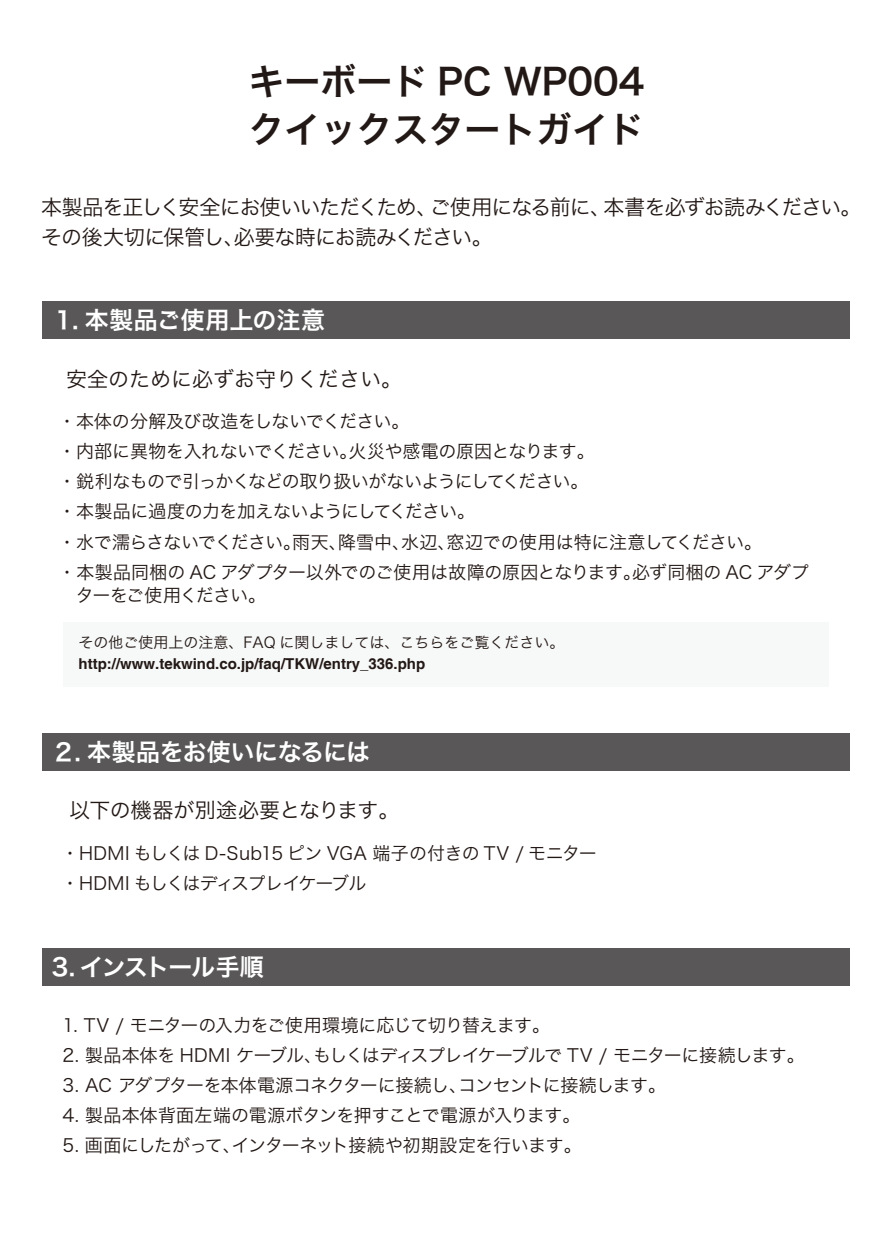
<style>
.page{position:relative;width:893px;height:1259px;background:#fff}
.page>*{position:absolute;margin:0;border:0;box-sizing:border-box;transform-origin:0 0}
.t1{font:36px/48px "Hira Kaku Pro W6";color:#221815}
.t2{font:24px "Hira Kaku Pro W6";letter-spacing:-.01em;color:#fff}
.t3{font:24px "Hira Kaku Pro W6";letter-spacing:-.055em;color:#fff}
.t4{font:21px/30px "Hira Kaku Pro W3";letter-spacing:-.04em;color:#221815}
.t5{font:21px "Hira Kaku Pro W3";color:#221815}
.t6{font:21px "Hira Kaku Pro W3";letter-spacing:-.01em;color:#221815}
.t7{font:18px/30px "Hira Kaku Pro W3";letter-spacing:-.025em;color:#221815}
.t8{font:18px "Hira Kaku Pro W3";letter-spacing:-.045em;color:#221815}
.t9{font:18px "Hira Kaku Pro W3";letter-spacing:-.005em;color:#221815}
.t10{font:18px "Hira Kaku Pro W3";letter-spacing:-.06em;color:#221815}
.t11{font:700 15px "Helvetica";color:#221815}
.t12{font:15px "Hira Kaku Pro W3";color:#221815}
</style>
<div class="page">
<div style="left:64px;top:622px;width:765px;height:64px;background:#f7f8f8"></div>
<div style="left:42px;top:301px;width:807px;height:37px;background:#595757"></div>
<div style="left:42px;top:733px;width:807px;height:37px;background:#595757"></div>
<div style="left:42px;top:948px;width:807px;height:37px;background:#595757"></div>
<h1 class="t1" style="left:248px;top:56px;width:398px">キーボード PC WP004クイックスタートガイド</h1>
<p class="t4" style="left:41px;top:190px;width:822px">本製品を正しく安全にお使いいただくため、ご使用になる前に、本書を必ずお読みください。その後大切に保管し、必要な時にお読みください。</p>
<h2 class="t2" style="left:52px;top:298px;width:275px">１. 本製品ご使用上の注意</h2>
<p class="t5" style="left:66px;top:360px;width:338px">安全のために必ずお守りください。</p>
<p class="t7" style="left:58px;top:405px;width:753px">・本体の分解及び改造をしないでください。<br>・内部に異物を入れないでください。火災や感電の原因となります。<br>・鋭利なもので引っかくなどの取り扱いがないようにしてください。<br>・本製品に過度の力を加えないようにしてください。<br>・水で濡らさないでください。雨天、降雪中、水辺、窓辺での使用は特に注意してください。<br>・本製品同梱の AC アダプター以外でのご使用は故障の原因となります。必ず同梱の AC アダプ</p>
<p class="t10" style="left:76px;top:579px;width:192px">ターをご使用ください。</p>
<p class="t12" style="left:79px;top:629px;width:502px">その他ご使用上の注意、FAQ に関しましては、こちらをご覧ください。　</p>
<p class="t11" style="left:79px;top:654px;width:348px">http://www.tekwind.co.jp/faq/TKW/entry_336.php</p>
<h2 class="t2" style="left:52px;top:730px;width:320px">２. 本製品をお使いになるには</h2>
<p class="t6" style="left:69px;top:791px;width:332px">以下の機器が別途必要となります。</p>
<p class="t7" style="left:61px;top:836px;width:537px">・HDMI もしくは D-Sub15 ピン VGA 端子の付きの TV / モニター・HDMI もしくはディスプレイケーブル</p>
<h2 class="t3" style="left:52px;top:945px;width:214px">3. インストール手順</h2>
<p class="t7" style="left:63px;top:1008px;width:489px">1. TV / モニターの入力をご使用環境に応じて切り替えます。</p>
<p class="t8" style="left:63px;top:1039px;width:744px">2. 製品本体を HDMI ケーブル、もしくはディスプレイケーブルで TV / モニターに接続します。</p>
<p class="t7" style="left:63px;top:1068px;width:605px">3. AC アダプターを本体電源コネクターに接続し、コンセントに接続します。</p>
<p class="t9" style="left:63px;top:1099px;width:519px">4. 製品本体背面左端の電源ボタンを押すことで電源が入ります。</p>
<p class="t7" style="left:63px;top:1128px;width:521px">5. 画面にしたがって、インターネット接続や初期設定を行います。</p>
</div>
